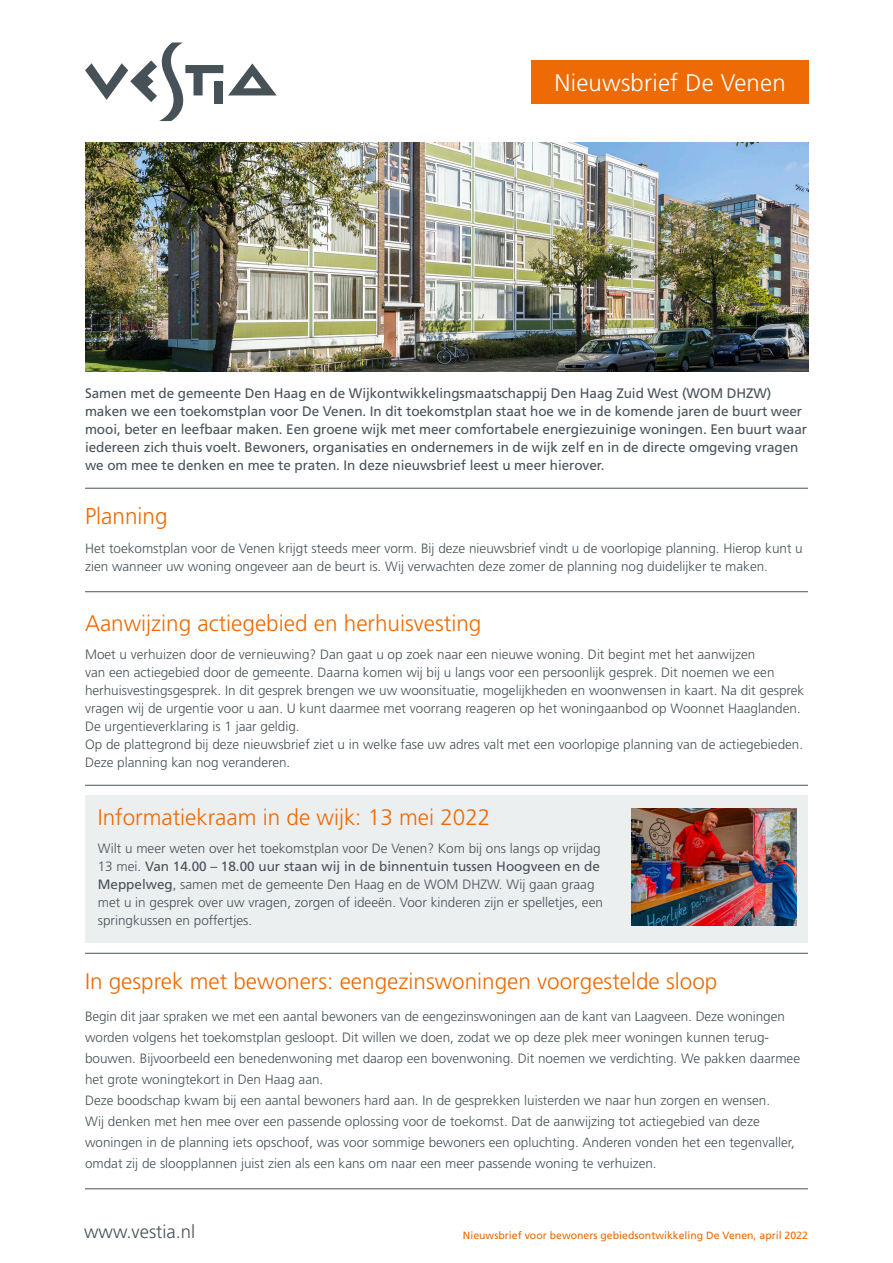
<style>
.page{position:relative;width:893px;height:1263px;background:#fff}
.page>*{position:absolute;margin:0;border:0;box-sizing:border-box;transform-origin:0 0}
.t1{font:300 24px "Frutiger";letter-spacing:.01em;color:#fff}
.Oranje_kop_artikel{font:300 22.95px "Frutiger LT Std";color:#ed6a04}
.Oranje_kop_artikel-2{font:300 22.5px "Frutiger LT Std";color:#ed6a04}
.t2{font:300 18.6px "Frutiger";color:#475258}
.Introteks_medium{font:13.8px/18px "Frutiger LT Std";letter-spacing:-.005em;color:#475258}
.Artikeltekst{font:300 13.5px/18px "Frutiger LT Std";color:#475258}
.t3{font:10.5px "Frutiger LT Std";color:#ed6a04}
.s1{font-weight:400}
</style>
<div class="page">
<svg style="left:85px;top:43px;width:192px;height:78px"></svg>
<hr style="left:85px;top:488px;width:723px;height:1px;background:#475258">
<hr style="left:85px;top:591px;width:723px;height:1px;background:#475258">
<hr style="left:85px;top:785px;width:723px;height:1px;background:#475258">
<hr style="left:85px;top:953px;width:723px;height:1px;background:#475258">
<hr style="left:85px;top:1188px;width:723px;height:1px;background:#475258">
<div style="left:531px;top:60px;width:278px;height:44px;background:#ed6a04"></div>
<div style="left:85px;top:795px;width:723px;height:148px;background:#eceff0"></div>
<img style="left:632px;top:808px;width:164px;height:118px">
<img style="left:85px;top:143px;width:724px;height:228px">
<p class="t1" style="left:554px;top:69px;width:233px">Nieuwsbrief De Venen</p>
<p class="Introteks_medium" style="left:85px;top:385px;width:724px">Samen met de gemeente Den Haag en de Wijkontwikkelingsmaatschappij Den Haag Zuid West (WOM DHZW) maken we een toekomstplan voor De Venen. In dit toekomstplan staat hoe we in de komende jaren de buurt weer mooi, beter en leefbaar maken. Een groene wijk met meer comfortabele energiezuinige woningen. Een buurt waar iedereen zich thuis voelt. Bewoners, organisaties en ondernemers in de wijk zelf en in de directe omgeving vragen we om mee te denken en mee te praten. In deze nieuwsbrief leest u meer hierover.</p>
<p class="Oranje_kop_artikel" style="left:85px;top:503px;width:84px">Planning</p>
<p class="Artikeltekst" style="left:85px;top:539px;width:719px">Het toekomstplan voor de Venen krijgt steeds meer vorm. Bij deze nieuwsbrief vindt u de voorlopige planning. Hierop kunt u zien wanneer uw woning ongeveer aan de beurt is. Wij verwachten deze zomer de planning nog duidelijker te maken.</p>
<p class="Oranje_kop_artikel-2" style="left:85px;top:610px;width:398px">Aanwijzing actiegebied en herhuisvesting</p>
<p class="Artikeltekst" style="left:85px;top:646px;width:721px">Moet u verhuizen door de vernieuwing? Dan gaat u op zoek naar een nieuwe woning. Dit begint met het aanwijzen<br>van een actiegebied door de gemeente. Daarna komen wij bij u langs voor een persoonlijk gesprek. Dit noemen we een herhuisvestingsgesprek. In dit gesprek brengen we uw woonsituatie, mogelijkheden en woonwensen in kaart. Na dit gesprek vragen wij de urgentie voor u aan. U kunt daarmee met voorrang reageren op het woningaanbod op Woonnet Haaglanden.<br>De urgentieverklaring is 1 jaar geldig.</p>
<p class="Artikeltekst" style="left:85px;top:736px;width:720px">Op de plattegrond bij deze nieuwsbrief ziet u in welke fase uw adres valt met een voorlopige planning van de actiegebieden.<br>Deze planning kan nog veranderen.</p>
<p class="Oranje_kop_artikel-2" style="left:98px;top:804px;width:394px">Informatiekraam in de wijk: 13 mei 2022</p>
<p class="Artikeltekst" style="left:98px;top:840px;width:507px">Wilt u meer weten over het toekomstplan voor De Venen? Kom bij ons langs op vrijdag 13 mei. <span class="s1">Van 14.00 – 18.00 uur staan wij in de binnentuin tussen Hoogveen en de Meppelweg</span>, samen met de gemeente Den Haag en de WOM DHZW. Wij gaan graag met u in gesprek over uw vragen, zorgen of ideeën. Voor kinderen zijn er spelletjes, een springkussen en poffertjes.</p>
<p class="Oranje_kop_artikel-2" style="left:85px;top:969px;width:634px">In gesprek met bewoners: eengezinswoningen voorgestelde sloop</p>
<p class="Artikeltekst" style="left:85px;top:1006px;width:716px;line-height:21px">Begin dit jaar spraken we met een aantal bewoners van de eengezinswoningen aan de kant van Laagveen. Deze woningen worden volgens het toekomstplan gesloopt. Dit willen we doen, zodat we op deze plek meer woningen kunnen terug&shy;bouwen. Bijvoorbeeld een benedenwoning met daarop een bovenwoning. Dit noemen we verdichting. We pakken daarmee het grote woningtekort in Den Haag aan.</p>
<p class="Artikeltekst" style="left:85px;top:1091px;width:686px">Deze boodschap kwam bij een aantal bewoners hard aan. In de gesprekken luisterden we naar hun zorgen en wensen.</p>
<p class="Artikeltekst" style="left:85px;top:1111px;width:711px;line-height:21px">Wij denken met hen mee over een passende oplossing voor de toekomst. Dat de aanwijzing tot actiegebied van deze woningen in de planning iets opschoof, was voor sommige bewoners een opluchting. Anderen vonden het een tegenvaller, omdat zij de sloopplannen juist zien als een kans om naar een meer passende woning te verhuizen.</p>
<h3 class="t2" style="left:84px;top:1221px;width:113px">www.vestia.nl</h3>
<p class="t3" style="left:463px;top:1229px;width:347px">Nieuwsbrief voor bewoners gebiedsontwikkeling De Venen, april 2022</p>
</div>
